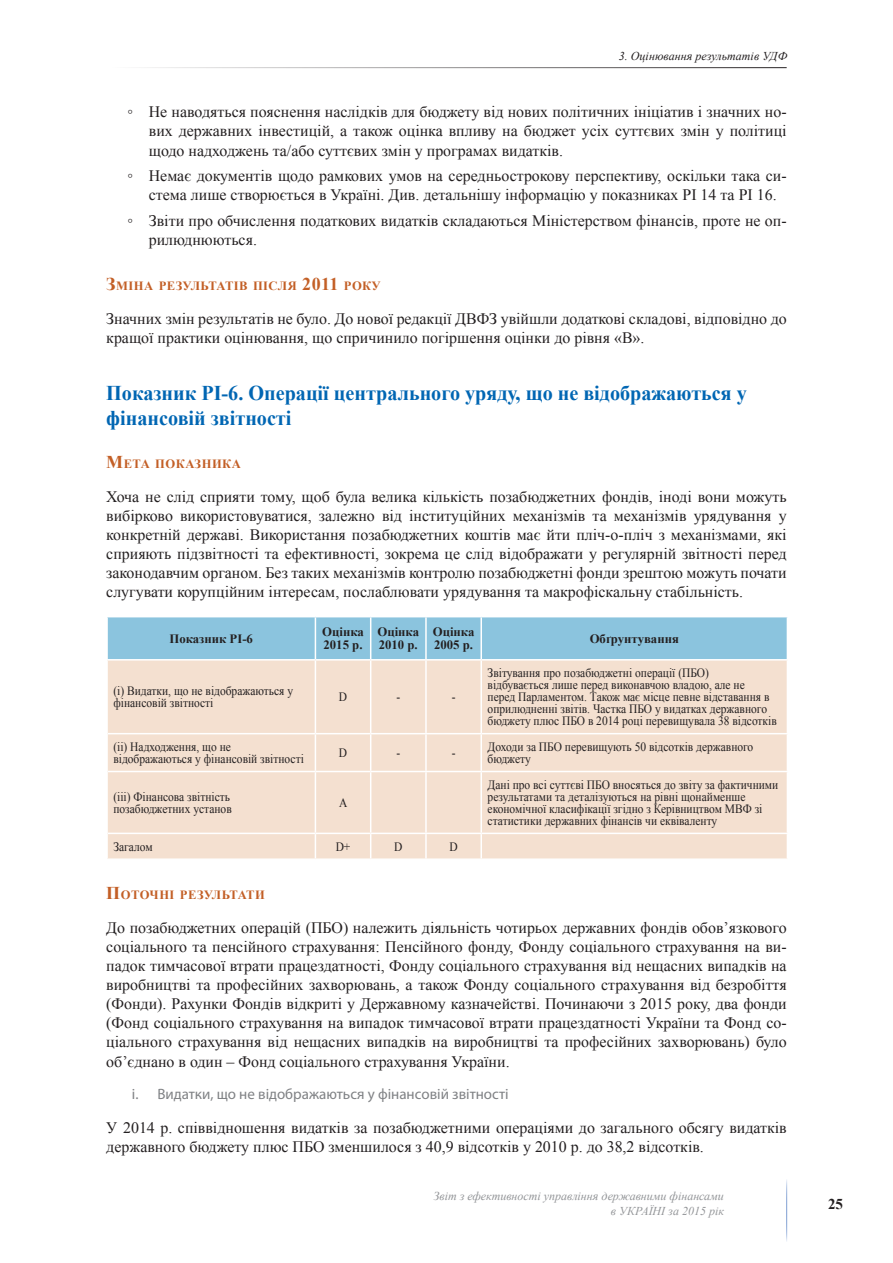
<style>
.page{position:relative;width:893px;height:1263px;background:#fff}
.page>*{position:absolute;margin:0;border:0;box-sizing:border-box;transform-origin:0 0}
.t1{font:700 21px/25.2px "Times New Roman";color:#0166b3;scale:.96 1}
.t2{font:15.9px/19px "Times New Roman";color:#231f20}
.t3{font:15px "Myriad Pro";color:#808285}
.t4{font:700 15px "Times New Roman";color:#231f20}
.t5{font:12.75px/12px "Times New Roman";color:#231f20;scale:.9 1}
.t6{font:700 12.75px/13.5px "Times New Roman";color:#231f20}
.t7{font:700 12.6px "Times New Roman";letter-spacing:.035em;color:#c35f26}
.t8{font:italic 12px/14.4px "Times New Roman";color:#939598;text-align:right}
.t9{font:italic 12px "Times New Roman";letter-spacing:.005em;color:#231f20}
.s1{font-size:18px}
</style>
<div class="page">
<hr style="left:106px;top:67px;width:681px;height:1px;background:#231f20">
<hr style="left:786px;top:1178px;width:1px;height:64px;background:#7e9ed2">
<div style="left:108px;top:617px;width:679px;height:42px;background:#8bc4de"></div>
<div style="left:108px;top:660px;width:679px;height:198px;background:#f4e0d0"></div>
<hr style="left:315px;top:617px;width:1px;height:42px;background:#fff">
<hr style="left:370px;top:617px;width:1px;height:42px;background:#fff">
<hr style="left:425px;top:617px;width:2px;height:42px;background:#fff">
<hr style="left:480px;top:617px;width:2px;height:42px;background:#fff">
<hr style="left:315px;top:660px;width:1px;height:73px;background:#fff">
<hr style="left:370px;top:660px;width:1px;height:73px;background:#fff">
<hr style="left:425px;top:660px;width:2px;height:73px;background:#fff">
<hr style="left:480px;top:660px;width:2px;height:73px;background:#fff">
<hr style="left:108px;top:733px;width:207px;height:1px;background:#fff">
<hr style="left:315px;top:733px;width:56px;height:1px;background:#fff">
<hr style="left:315px;top:734px;width:1px;height:37px;background:#fff">
<hr style="left:371px;top:733px;width:55px;height:1px;background:#fff">
<hr style="left:370px;top:734px;width:1px;height:37px;background:#fff">
<hr style="left:426px;top:733px;width:55px;height:1px;background:#fff">
<hr style="left:425px;top:734px;width:2px;height:37px;background:#fff">
<hr style="left:481px;top:733px;width:307px;height:1px;background:#fff">
<hr style="left:480px;top:734px;width:2px;height:37px;background:#fff">
<hr style="left:108px;top:771px;width:207px;height:1px;background:#fff">
<hr style="left:315px;top:771px;width:56px;height:1px;background:#fff">
<hr style="left:315px;top:772px;width:1px;height:61px;background:#fff">
<hr style="left:371px;top:771px;width:55px;height:1px;background:#fff">
<hr style="left:370px;top:772px;width:1px;height:61px;background:#fff">
<hr style="left:426px;top:771px;width:55px;height:1px;background:#fff">
<hr style="left:425px;top:772px;width:2px;height:61px;background:#fff">
<hr style="left:481px;top:771px;width:307px;height:1px;background:#fff">
<hr style="left:480px;top:772px;width:2px;height:61px;background:#fff">
<hr style="left:108px;top:833px;width:207px;height:1px;background:#fff">
<hr style="left:315px;top:833px;width:56px;height:1px;background:#fff">
<svg style="left:315px;top:834px;width:1px;height:24px"></svg>
<hr style="left:371px;top:833px;width:55px;height:1px;background:#fff">
<svg style="left:370px;top:834px;width:1px;height:24px"></svg>
<hr style="left:426px;top:833px;width:55px;height:1px;background:#fff">
<hr style="left:425px;top:834px;width:2px;height:24px;background:#fff">
<hr style="left:481px;top:833px;width:307px;height:1px;background:#fff">
<hr style="left:480px;top:834px;width:2px;height:24px;background:#fff">
<p class="t9" style="left:619px;top:47px;width:170px">3. Оцінювання результатів УДФ</p>
<p class="t2" style="left:149px;top:102px;width:639px;text-align:justify;text-indent:-21px">◦ Не наводяться пояснення наслідків для бюджету від нових політичних ініціатив і значних но&shy;вих державних інвестицій, а також оцінка впливу на бюджет усіх суттєвих змін у політиці щодо надходжень та/або суттєвих змін у програмах видатків.</p>
<p class="t2" style="left:149px;top:166px;width:639px;text-indent:-21px">◦ Немає документів щодо рамкових умов на середньострокову перспективу, оскільки така си&shy;стема лише створюється в Україні. Див. детальнішу інформацію у показниках РІ 14 та РІ 16.</p>
<p class="t2" style="left:149px;top:210px;width:639px;text-indent:-21px">◦ Звіти про обчислення податкових видатків складаються Міністерством фінансів, проте не оп&shy;рилюднюються.</p>
<p class="t7" style="left:106px;top:277px;width:276px"><span class="s1">З</span>міна результатів після <span class="s1">2011</span> року</p>
<p class="t2" style="left:106px;top:308px;width:682px">Значних змін результатів не було. До нової редакції ДВФЗ увійшли додаткові складові, відповідно до кращої практики оцінювання, що спричинило погіршення оцінки до рівня «В».</p>
<h1 class="t1" style="left:106px;top:380px;width:669px">Показник PI-6. Операції центрального уряду, що не відображаються у фінансовій звітності</h1>
<p class="t7" style="left:106px;top:455px;width:136px"><span class="s1">М</span>ета показника</p>
<p class="t2" style="left:106px;top:487px;width:682px;text-align:justify">Хоча не слід сприяти тому, щоб була велика кількість позабюджетних фондів, іноді вони можуть вибірково використовуватися, залежно від інституційних механізмів та механізмів урядування у конкретній державі. Використання позабюджетних коштів має йти пліч-о-пліч з механізмами, які сприяють підзвітності та ефективності, зокрема це слід відображати у регулярній звітності перед законодавчим органом. Без таких механізмів контролю позабюджетні фонди зрештою можуть почати слугувати корупційним інтересам, послаблювати урядування та макрофіскальну стабільність.</p>
<p class="t6" style="left:169px;top:631px;width:85px">Показник PI-6</p>
<p class="t6" style="left:322px;top:624px;width:43px">Оцінка<br>2015 р.</p>
<p class="t6" style="left:377px;top:624px;width:43px">Оцінка<br>2010 р.</p>
<p class="t6" style="left:433px;top:624px;width:43px">Оцінка<br>2005 р.</p>
<p class="t6" style="left:590px;top:631px;width:91px">Обґрунтування</p>
<p class="t5" style="left:113px;top:685px;width:201px">(і) Видатки, що не відображаються у фінансовій звітності</p>
<p class="t5" style="left:339px;top:691px;width:11px">D</p>
<p class="t5" style="left:396px;top:691px;width:6px">-</p>
<p class="t5" style="left:452px;top:691px;width:6px">-</p>
<p class="t5" style="left:488px;top:667px;width:323px">Звітування про позабюджетні операції (ПБО)<br>відбувається лише перед виконавчою владою, але не<br>перед Парламентом. Також має місце певне відставання в оприлюдненні звітів. Частка ПБО у видатках державного бюджету плюс ПБО в 2014 році перевищувала 38 відсотків</p>
<p class="t5" style="left:113px;top:740px;width:213px">(ii) Надходження, що не відображаються у фінансовій звітності</p>
<p class="t5" style="left:339px;top:746px;width:11px">D</p>
<p class="t5" style="left:396px;top:746px;width:6px">-</p>
<p class="t5" style="left:452px;top:746px;width:6px">-</p>
<p class="t5" style="left:488px;top:740px;width:297px">Доходи за ПБО перевищують 50 відсотків державного бюджету</p>
<p class="t5" style="left:113px;top:790px;width:133px">(iii) Фінансова звітність позабюджетних установ</p>
<p class="t5" style="left:339px;top:796px;width:11px">A</p>
<p class="t5" style="left:488px;top:778px;width:325px">Дані про всі суттєві ПБО вносяться до звіту за фактичними результатами та деталізуються на рівні щонайменше економічної класифікації згідно з Керівництвом МВФ зі статистики державних фінансів чи еквіваленту</p>
<p class="t5" style="left:113px;top:840px;width:45px">Загалом</p>
<p class="t5" style="left:336px;top:840px;width:18px">D+</p>
<p class="t5" style="left:394px;top:840px;width:11px">D</p>
<p class="t5" style="left:449px;top:840px;width:11px">D</p>
<p class="t7" style="left:106px;top:886px;width:160px"><span class="s1">П</span>оточні результати</p>
<p class="t2" style="left:106px;top:918px;width:682px;text-align:justify">До позабюджетних операцій (ПБО) належить діяльність чотирьох державних фондів обов’язкового соціального та пенсійного страхування: Пенсійного фонду, Фонду соціального страхування на ви&shy;падок тимчасової втрати працездатності, Фонду соціального страхування від нещасних випадків на виробництві та професійних захворювань, а також Фонду соціального страхування від безробіття (Фонди). Рахунки Фондів відкриті у Державному казначействі. Починаючи з 2015 року, два фонди (Фонд соціального страхування на випадок тимчасової втрати працездатності України та Фонд со&shy;ціального страхування від нещасних випадків на виробництві та професійних захворювань) було об’єднано в один – Фонд соціального страхування України.</p>
<p class="t3" style="left:132px;top:1086px;width:378px">i. Видатки, що не відображаються у фінансовій звітності</p>
<p class="t2" style="left:106px;top:1118px;width:682px">У 2014 р. співвідношення видатків за позабюджетними операціями до загального обсягу видатків державного бюджету плюс ПБО зменшилося з 40,9 відсотків у 2010 р. до 38,2 відсотків.</p>
<p class="t8" style="left:433px;top:1189px;width:292px">Звіт з ефективності управління державними фінансами в УКРАЇНІ за 2015 рік</p>
<p class="t4" style="left:828px;top:1193px;width:16px">25</p>
</div>
